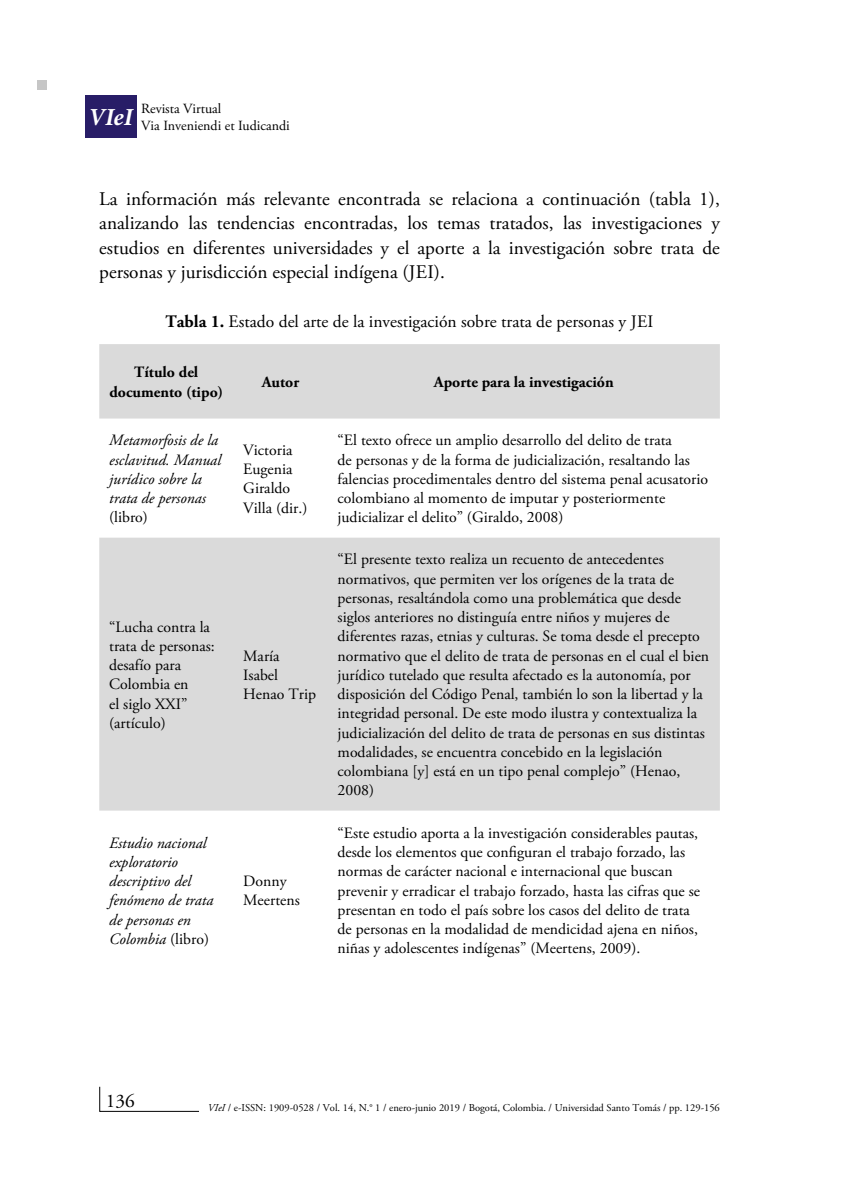
<style>
.page{position:relative;width:844px;height:1191px;background:#fff}
.page>*{position:absolute;margin:0;border:0;box-sizing:border-box;transform-origin:0 0}
.t1{font:19.25px/24.5px "Adobe Garamond Pro";color:#000;text-align:justify}
.t2{font:17.5px "Adobe Garamond Pro";color:#000}
.t3{font:15.75px/19.2px "Adobe Garamond Pro";color:#000}
.t4{font:italic 15.75px/19.2px "Adobe Garamond Pro";color:#000}
.t5{font:700 15.75px/19.2px "Adobe Garamond Pro";color:#000;text-align:center}
.t6{font:14px/17.3px "Adobe Garamond Pro";color:#000}
.t7{font:10.5px "Adobe Garamond Pro";color:#000}
.s1{font-weight:700}
.s2{font-style:normal}
.s3{font-style:italic}
</style>
<div class="page">
<svg style="left:99px;top:1086px;width:100px;height:26px"></svg>
<div style="left:37px;top:81px;width:9px;height:9px;background:#c6c6c6"></div>
<div style="left:85px;top:95px;width:51px;height:43px;background:#281d67"></div>
<svg style="left:99px;top:344px;width:620px;height:466px;fill:#dadada"></svg>
<p class="t6" style="left:88px;top:100px;width:203px;text-indent:53px">Revista Virtual<br><sup>VIeI</sup> Via Inveniendi et Iudicandi</p>
<p class="t1" style="left:99px;top:187px;width:622px">La información más relevante encontrada se relaciona a continuación (tabla 1), analizando las tendencias encontradas, los temas tratados, las investigaciones y estudios en diferentes universidades y el aporte a la investigación sobre trata de personas y jurisdicción especial indígena (JEI).</p>
<p class="t2" style="left:165px;top:311px;width:489px"><span class="s1">Tabla 1.</span> Estado del arte de la investigación sobre trata de personas y JEI</p>
<p class="t5" style="left:109px;top:363px;width:115px">Título del documento (tipo)</p>
<p class="t5" style="left:262px;top:373px;width:39px">Autor</p>
<p class="t5" style="left:434px;top:373px;width:181px">Aporte para la investigación</p>
<p class="t4" style="left:109px;top:431px;width:113px">Metamorfosis de la esclavitud. Manual jurídico sobre la trata de personas</p>
<p class="t3" style="left:109px;top:508px;width:40px">(libro)</p>
<p class="t3" style="left:243px;top:441px;width:66px">Victoria<br>Eugenia<br>Giraldo<br>Villa (dir.)</p>
<p class="t3" style="left:337px;top:431px;width:372px">“El texto ofrece un amplio desarrollo del delito de trata<br>de personas y de la forma de judicialización, resaltando las falencias procedimentales dentro del sistema penal acusatorio colombiano al momento de imputar y posteriormente judicializar el delito” (Giraldo, 2008)</p>
<p class="t3" style="left:109px;top:617px;width:107px">“Lucha contra la trata de personas: desafío para<br>Colombia en<br>el siglo XXI” (artículo)</p>
<p class="t4" style="left:109px;top:833px;width:106px">Estudio nacional exploratorio descriptivo del fenómeno de trata de personas en<br>Colombia <span class="s2">(libro)</span></p>
<p class="t3" style="left:243px;top:646px;width:74px">María<br>Isabel<br>Henao Trip</p>
<p class="t3" style="left:243px;top:872px;width:58px">Donny<br>Meertens</p>
<p class="t3" style="left:337px;top:550px;width:373px">“El presente texto realiza un recuento de antecedentes normativos, que permiten ver los orígenes de la trata de personas, resaltándola como una problemática que desde siglos anteriores no distinguía entre niños y mujeres de diferentes razas, etnias y culturas. Se toma desde el precepto normativo que el delito de trata de personas en el cual el bien jurídico tutelado que resulta afectado es la autonomía, por disposición del Código Penal, también lo son la libertad y la integridad personal. De este modo ilustra y contextualiza la judicialización del delito de trata de personas en sus distintas modalidades, se encuentra concebido en la legislación colombiana [y] está en un tipo penal complejo” (Henao, 2008)</p>
<p class="t3" style="left:337px;top:824px;width:364px">“Este estudio aporta a la investigación considerables pautas, desde los elementos que configuran el trabajo forzado, las normas de carácter nacional e internacional que buscan prevenir y erradicar el trabajo forzado, hasta las cifras que se presentan en todo el país sobre los casos del delito de trata de personas en la modalidad de mendicidad ajena en niños, niñas y adolescentes indígenas” (Meertens, 2009).</p>
<p class="t1" style="left:106px;top:1089px;width:30px">136</p>
<p class="t7" style="left:208px;top:1101px;width:513px"><span class="s3">VIeI</span> / e-ISSN: 1909-0528 / Vol. 14, N.° 1 / enero-junio 2019 / Bogotá, Colombia. / Universidad Santo Tomás / pp. 129-156</p>
</div>
